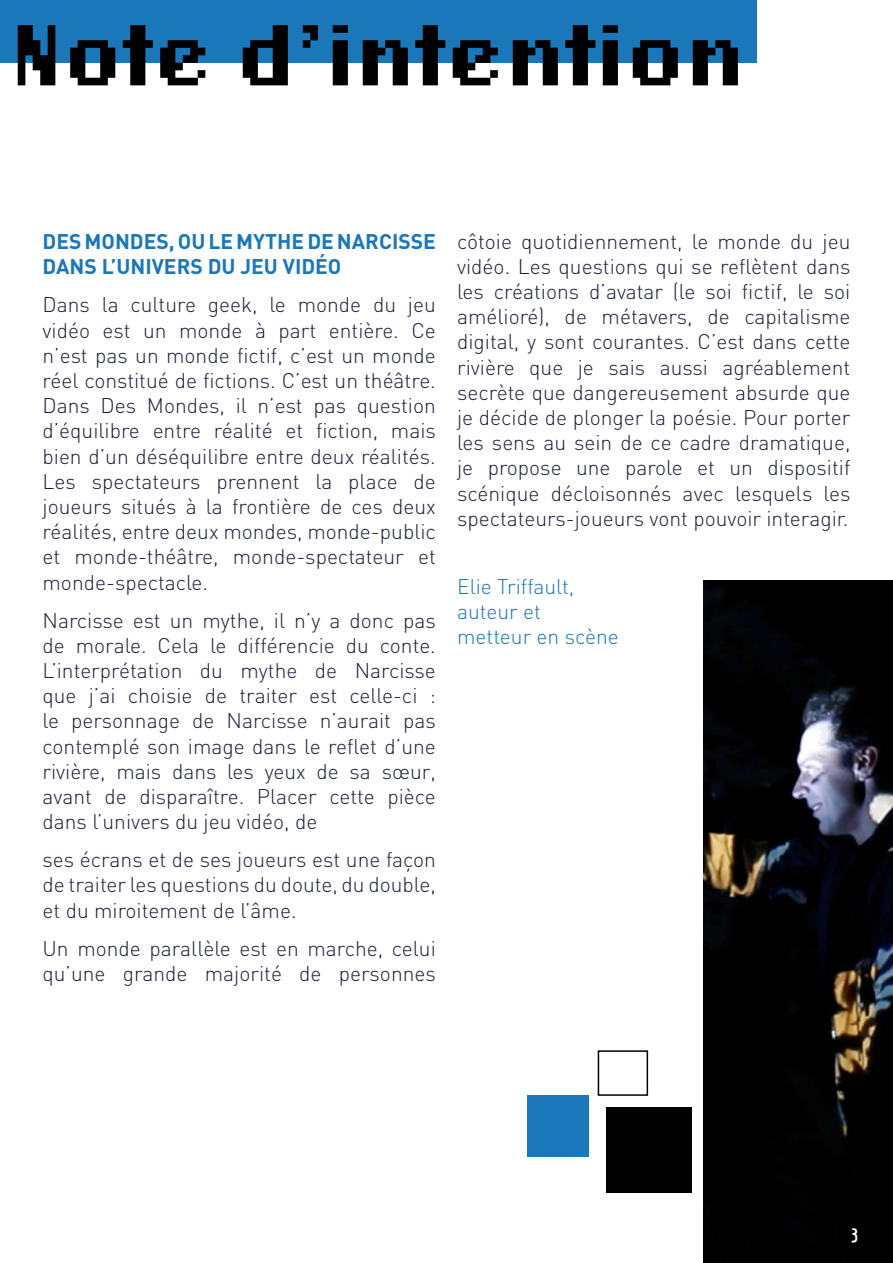
<style>
.page{position:relative;width:893px;height:1263px;background:#fff}
.page>*{position:absolute;margin:0;border:0;box-sizing:border-box;transform-origin:0 0}
.t1{font:700 90px "Lo Res 12 OT";color:#000}
.t2{font:300 21px/25.2px "DIN";color:#1a1f3c;text-align:justify}
.t3{font:700 21px/25.2px "DIN";color:#1a77ba}
.t4{font:300 21px/25.2px "DIN";color:#1a77ba}
.t5{font:21px "Tomarik Poster";color:#fff}
</style>
<div class="page">
<div style="left:0;top:0;width:757px;height:62px;background:#1a77ba"></div>
<img style="left:703px;top:580px;width:190px;height:683px">
<div style="left:607px;top:1108px;width:85px;height:85px;background:#000"></div>
<div style="left:527px;top:1095px;width:61px;height:61px;background:#1a77ba"></div>
<div style="left:598px;top:1050px;width:50px;height:46px;border:2px solid #000"></div>
<h1 class="t1" style="left:10px;top:-5px;width:737px">Note d’intention</h1>
<p class="t3" style="left:43px;top:228px;width:395px">DES MONDES, OU LE MYTHE DE NARCISSE<br>DANS L’UNIVERS DU JEU VIDÉO</p>
<p class="t2" style="left:43px;top:292px;width:395px">Dans la culture geek, le monde du jeu vidéo est un monde à part entière. Ce n’est pas un monde fictif, c’est un monde réel constitué de fictions. C’est un théâtre.<br>Dans Des Mondes, il n’est pas question d’équilibre entre réalité et fiction, mais bien d’un déséquilibre entre deux réalités.<br>Les spectateurs prennent la place de joueurs situés à la frontière de ces deux réalités, entre deux mondes, monde-public et monde-théâtre, monde-spectateur et monde-spectacle.</p>
<p class="t2" style="left:43px;top:607px;width:395px">Narcisse est un mythe, il n’y a donc pas de morale. Cela le différencie du conte.<br>L’interprétation du mythe de Narcisse que j’ai choisie de traiter est celle-ci : le personnage de Narcisse n’aurait pas contemplé son image dans le reflet d’une rivière, mais dans les yeux de sa sœur, avant de disparaître. Placer cette pièce dans l’univers du jeu vidéo, de</p>
<p class="t2" style="left:43px;top:847px;width:395px">ses écrans et de ses joueurs est une façon de traiter les questions du doute, du double, et du miroitement de l’âme.</p>
<p class="t2" style="left:43px;top:935px;width:395px">Un monde parallèle est en marche, celui qu’une grande majorité de personnes</p>
<p class="t2" style="left:457px;top:228px;width:395px">côtoie quotidiennement, le monde du jeu vidéo. Les questions qui se reflètent dans les créations d’avatar (le soi fictif, le soi amélioré), de métavers, de capitalisme digital, y sont courantes. C’est dans cette rivière que je sais aussi agréablement secrète que dangereusement absurde que je décide de plonger la poésie. Pour porter les sens au sein de ce cadre dramatique, je propose une parole et un dispositif scénique décloisonnés avec lesquels les spectateurs-joueurs vont pouvoir interagir.</p>
<p class="t4" style="left:457px;top:573px;width:163px">Elie Triffault, auteur et metteur en scène</p>
<p class="t5" style="left:850px;top:1220px;width:10px">3</p>
</div>
